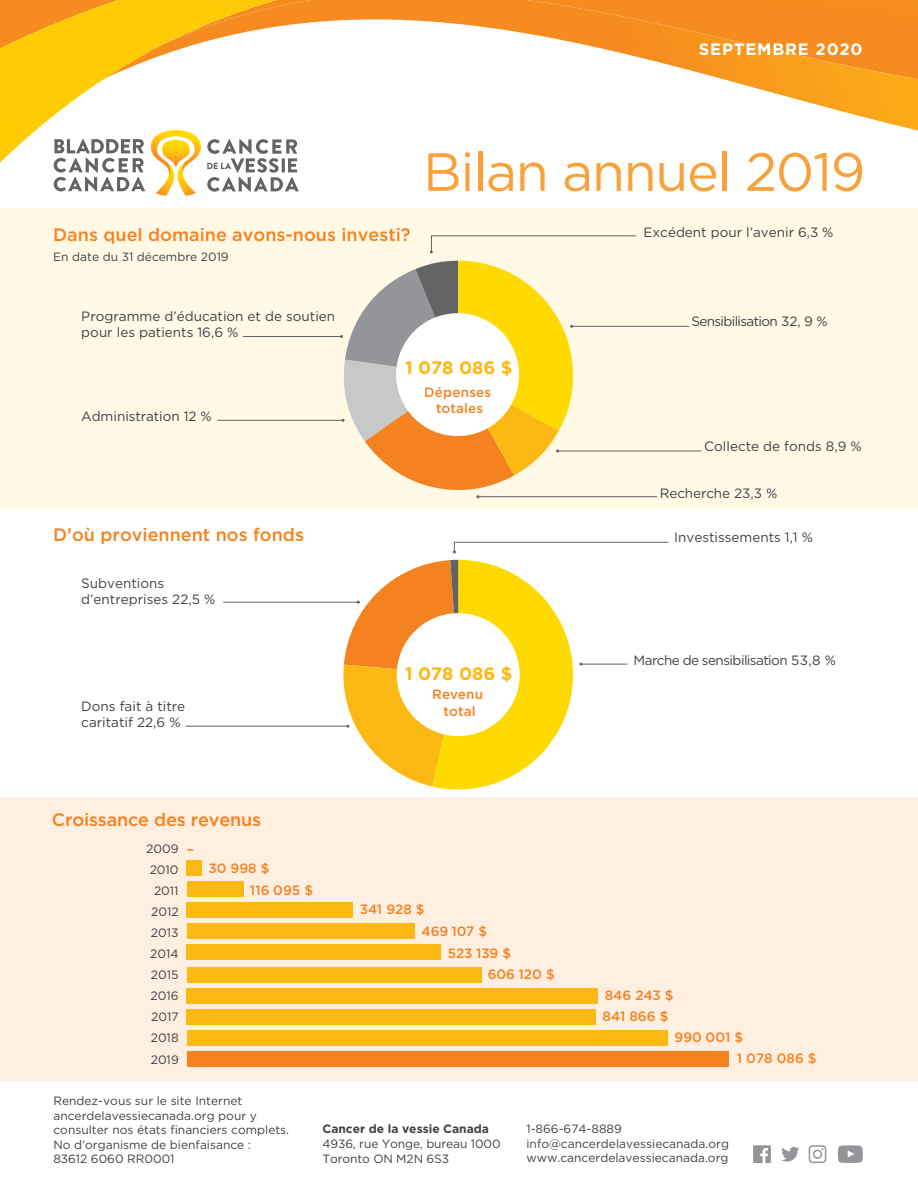
<style>
.page{position:relative;width:918px;height:1188px;background:#fff}
.page>*{position:absolute;margin:0;border:0;box-sizing:border-box;transform-origin:0 0}
.t1{font:53.7px "Gotham";letter-spacing:-.025em;color:#f9a13a}
.t2{font:500 18px "Gotham";color:#f58220}
.t3{font:700 18px "Gotham";color:#fdb913}
.t4{font:700 16.5px "Gotham";letter-spacing:.05em;color:#fff}
.t5{font:13.5px/16.2px "Gotham";color:#414042}
.t6{font:500 13.5px/16.2px "Gotham";color:#f58220;text-align:center}
.t7{font:13.5px "Gotham";letter-spacing:-.04em;color:#414042}
.t8{font:13.5px "Gotham";letter-spacing:-.05em;color:#414042}
.t9{font:12.15px/21.1px "Gotham";color:#414042;text-align:right}
.t10{font:12px/14.4px "Gotham";color:#414042}
.t11{font:700 12px "Gotham";color:#414042}
</style>
<div class="page">
<div style="left:0;top:208px;width:918px;height:301px;background:#fff9e6"></div>
<svg style="left:156px;top:163px;width:40px;height:33px"></svg>
<svg style="left:54px;top:163px;width:91px;height:28px"></svg>
<svg style="left:207px;top:139px;width:92px;height:53px"></svg>
<svg style="left:277px;top:0;width:641px;height:131px"></svg>
<svg style="left:0;top:0;width:277px;height:163px"></svg>
<div style="left:0;top:798px;width:918px;height:283px;background:#ffefe1"></div>
<hr style="left:243px;top:336px;width:99px;height:1px;background:#636466">
<svg style="left:430px;top:235px;width:206px;height:19px"></svg>
<hr style="left:217px;top:420px;width:126px;height:1px;background:#636466">
<hr style="left:572px;top:326px;width:117px;height:1px;background:#636466">
<hr style="left:558px;top:451px;width:143px;height:1px;background:#636466">
<hr style="left:478px;top:496px;width:179px;height:1px;background:#636466">
<svg style="left:340px;top:261px;width:233px;height:238px"></svg>
<hr style="left:581px;top:664px;width:46px;height:1px;background:#636466">
<hr style="left:185px;top:726px;width:163px;height:1px;background:#636466">
<hr style="left:223px;top:602px;width:135px;height:1px;background:#636466">
<svg style="left:339px;top:560px;width:234px;height:229px"></svg>
<svg style="left:453px;top:542px;width:216px;height:11px"></svg>
<div style="left:187px;top:860px;width:15px;height:15px;background:#fdb913"></div>
<div style="left:187px;top:881px;width:56px;height:16px;background:#fdb913"></div>
<div style="left:187px;top:902px;width:166px;height:16px;background:#fdb913"></div>
<div style="left:187px;top:923px;width:228px;height:16px;background:#fdb913"></div>
<div style="left:187px;top:945px;width:254px;height:15px;background:#fdb913"></div>
<div style="left:187px;top:967px;width:294px;height:15px;background:#fdb913"></div>
<div style="left:187px;top:988px;width:411px;height:15px;background:#fdb913"></div>
<div style="left:187px;top:1009px;width:409px;height:15px;background:#fdb913"></div>
<div style="left:187px;top:1030px;width:481px;height:15px;background:#fdb913"></div>
<div style="left:187px;top:1051px;width:542px;height:16px;background:#f58220"></div>
<svg style="left:753px;top:1145px;width:18px;height:18px"></svg>
<svg style="left:781px;top:1147px;width:18px;height:15px"></svg>
<svg style="left:838px;top:1145px;width:25px;height:18px"></svg>
<svg style="left:809px;top:1145px;width:17px;height:18px"></svg>
<h3 class="t4" style="left:699px;top:39px;width:165px">SEPTEMBRE 2020</h3>
<h2 class="t2" style="left:53px;top:222px;width:359px">Dans quel domaine avons-nous investi?</h2>
<p class="t10" style="left:53px;top:249px;width:177px">En date du 31 décembre 2019</p>
<h1 class="t1" style="left:423px;top:137px;width:444px">Bilan annuel 2019</h1>
<p class="t5" style="left:644px;top:224px;width:191px">Excédent pour l’avenir 6,3 %</p>
<p class="t5" style="left:81px;top:308px;width:255px">Programme d’éducation et de soutien pour les patients 16,6 %</p>
<p class="t8" style="left:692px;top:313px;width:138px">Sensibilisation 32, 9 %</p>
<p class="t5" style="left:81px;top:407px;width:132px">Administration 12 %</p>
<h2 class="t2" style="left:53px;top:523px;width:252px">D’où proviennent nos fonds</h2>
<p class="t5" style="left:81px;top:574px;width:136px">Subventions d’entreprises 22,5 %</p>
<p class="t5" style="left:81px;top:697px;width:105px">Dons fait à titre caritatif 22,6 %</p>
<h2 class="t3" style="left:405px;top:356px;width:109px">1 078 086 $</h2>
<p class="t6" style="left:424px;top:384px;width:69px">Dépenses totales</p>
<h2 class="t3" style="left:405px;top:661px;width:109px">1 078 086 $</h2>
<p class="t6" style="left:432px;top:686px;width:53px">Revenu total</p>
<p class="t5" style="left:704px;top:438px;width:159px">Collecte de fonds 8,9 %</p>
<p class="t5" style="left:660px;top:485px;width:119px">Recherche 23,3 %</p>
<p class="t5" style="left:674px;top:529px;width:140px">Investissements 1,1 %</p>
<p class="t7" style="left:633px;top:652px;width:204px">Marche de sensibilisation 53,8 %</p>
<h2 class="t2" style="left:52px;top:807px;width:211px">Croissance des revenus</h2>
<p class="t9" style="left:146px;top:838px;width:34px">2009<br>2010<br>2011<br>2012<br>2013<br>2014<br>2015<br>2016<br>2017<br>2018<br>2019</p>
<p class="t6" style="left:187px;top:841px;width:9px">–</p>
<p class="t6" style="left:250px;top:858px;width:65px;line-height:21.1px;text-align:left;text-indent:-41px">30 998 $<br>116 095 $</p>
<p class="t6" style="left:360px;top:901px;width:66px">341 928 $</p>
<p class="t6" style="left:421px;top:923px;width:67px">469 107 $</p>
<p class="t6" style="left:448px;top:945px;width:65px">523 139 $</p>
<p class="t6" style="left:488px;top:966px;width:68px">606 120 $</p>
<p class="t6" style="left:603px;top:985px;width:73px;line-height:21.1px;text-align:left">846 243 $<br>841 866 $</p>
<p class="t6" style="left:675px;top:1029px;width:70px">990 001 $</p>
<p class="t6" style="left:737px;top:1050px;width:81px">1 078 086 $</p>
<p class="t10" style="left:53px;top:1094px;width:237px">Rendez-vous sur le site Internet ancerdelavessiecanada.org pour y consulter nos états financiers complets.<br>No d’organisme de bienfaisance :<br>83612 6060 RR0001</p>
<p class="t11" style="left:322px;top:1121px;width:168px">Cancer de la vessie Canada</p>
<p class="t10" style="left:322px;top:1137px;width:180px">4936, rue Yonge, bureau 1000<br>Toronto ON M2N 6S3</p>
<p class="t10" style="left:526px;top:1122px;width:204px">1-866-674-8889 info@cancerdelavessiecanada.org www.cancerdelavessiecanada.org</p>
</div>
